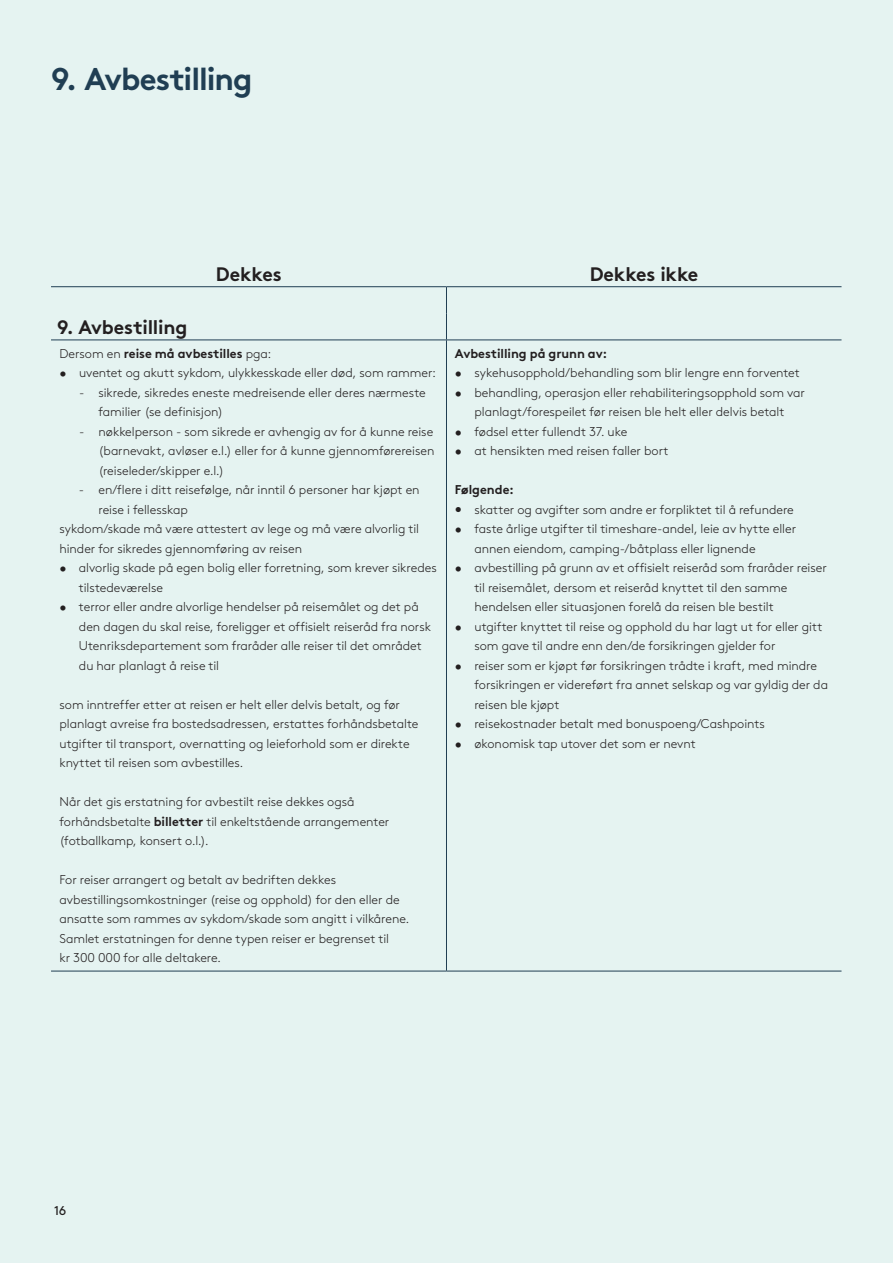
<style>
.page{position:relative;width:893px;height:1263px;background:#e5f3f1}
.page>*{position:absolute;margin:0;border:0;box-sizing:border-box;transform-origin:0 0}
.t1{font:700 31.5px "Gjen Brown OT";letter-spacing:-.035em;color:#203e53}
.t2{font:700 19.5px "Gjen Brown OT";letter-spacing:-.005em;color:#231f20}
.t3{font:300 12.75px/19.5px "Gjen Brown OT";color:#231f20}
.t4{font:700 12.75px "Gjen Brown OT";letter-spacing:-.005em;color:#231f20}
.t5{font:12.75px "Gjen Brown OT";color:#231f20}
.s1{font-weight:300}
.s2{font-weight:400}
.s3{font-weight:700}
</style>
<div class="page">
<hr style="left:51px;top:971px;width:395px;height:1px;background:#203e53">
<hr style="left:446px;top:971px;width:395px;height:1px;background:#203e53">
<hr style="left:51px;top:286px;width:395px;height:1px;background:#203e53">
<hr style="left:446px;top:286px;width:395px;height:1px;background:#203e53">
<hr style="left:51px;top:340px;width:395px;height:1px;background:#203e53">
<hr style="left:446px;top:340px;width:395px;height:1px;background:#203e53">
<svg style="left:446px;top:287px;width:1px;height:53px"></svg>
<hr style="left:446px;top:340px;width:1px;height:631px;background:#203e53">
<h1 class="t1" style="left:51px;top:54px;width:203px">9. Avbestilling</h1>
<h2 class="t2" style="left:216px;top:258px;width:67px">Dekkes</h2>
<h2 class="t2" style="left:590px;top:258px;width:110px">Dekkes ikke</h2>
<h2 class="t2" style="left:57px;top:311px;width:132px">9. Avbestilling</h2>
<p class="t4" style="left:60px;top:343px;width:213px"><span class="s1">Dersom en</span> reise må avbestilles <span class="s1">pga:</span></p>
<p class="t3" style="left:60px;top:362px;width:378px"><span class="s2">•</span> uventet og akutt sykdom, ulykkesskade eller død, som rammer:</p>
<p class="t3" style="left:99px;top:382px;width:329px;text-indent:-19px">- sikrede, sikredes eneste medreisende eller deres nærmeste familier (se definisjon)</p>
<p class="t3" style="left:98px;top:421px;width:337px;text-align:justify;text-indent:-19px">- nøkkelperson - som sikrede er avhengig av for å kunne reise (barnevakt, avløser e.l.) eller for å kunne gjennomførereisen (reiseleder/skipper e.l.)</p>
<p class="t3" style="left:79px;top:479px;width:342px">- en/flere i ditt reisefølge, når inntil 6 personer har kjøpt en</p>
<p class="t3" style="left:98px;top:499px;width:91px">reise i fellesskap</p>
<p class="t3" style="left:59px;top:518px;width:361px">sykdom/skade må være attestert av lege og må være alvorlig til</p>
<p class="t3" style="left:59px;top:538px;width:244px">hinder for sikredes gjennomføring av reisen</p>
<p class="t3" style="left:79px;top:557px;width:359px;text-indent:-19px"><span class="s2">•</span> alvorlig skade på egen bolig eller forretning, som krever sikredes tilstedeværelse</p>
<p class="t3" style="left:79px;top:596px;width:354px;text-indent:-19px"><span class="s2">•</span> terror eller andre alvorlige hendelser på reisemålet og det på den dagen du skal reise, foreligger et offisielt reiseråd fra norsk Utenriksdepartement som fraråder alle reiser til det området du har planlagt å reise til</p>
<p class="t3" style="left:59px;top:694px;width:360px">som inntreffer etter at reisen er helt eller delvis betalt, og før planlagt avreise fra bostedsadressen, erstattes forhåndsbetalte utgifter til transport, overnatting og leieforhold som er direkte knyttet til reisen som avbestilles.</p>
<p class="t3" style="left:59px;top:791px;width:331px">Når det gis erstatning for avbestilt reise dekkes også forhåndsbetalte <span class="s3">billetter</span> til enkeltstående arrangementer (fotballkamp, konsert o.l.).</p>
<p class="t3" style="left:59px;top:869px;width:351px">For reiser arrangert og betalt av bedriften dekkes avbestillingsomkostninger (reise og opphold) for den eller de ansatte som rammes av sykdom/skade som angitt i vilkårene.<br>Samlet erstatningen for denne typen reiser er begrenset til<br>kr 300 000 for alle deltakere.</p>
<p class="t4" style="left:455px;top:343px;width:154px">Avbestilling på grunn av:</p>
<p class="t3" style="left:455px;top:362px;width:347px"><span class="s2">•</span> sykehusopphold/behandling som blir lengre enn forventet</p>
<p class="t3" style="left:455px;top:382px;width:351px;text-align:center"><span class="s2">•</span> behandling, operasjon eller rehabiliteringsopphold som var planlagt/forespeilet før reisen ble helt eller delvis betalt</p>
<p class="t3" style="left:455px;top:421px;width:174px"><span class="s2">•</span> fødsel etter fullendt 37. uke</p>
<p class="t3" style="left:455px;top:440px;width:215px"><span class="s2">•</span> at hensikten med reisen faller bort</p>
<p class="t4" style="left:455px;top:480px;width:60px">Følgende:</p>
<p class="t3" style="left:455px;top:499px;width:340px"><span class="s2">•</span> skatter og avgifter som andre er forpliktet til å refundere</p>
<p class="t3" style="left:474px;top:518px;width:323px;text-indent:-19px"><span class="s2">•</span> faste årlige utgifter til timeshare-andel, leie av hytte eller annen eiendom, camping-/båtplass eller lignende</p>
<p class="t3" style="left:474px;top:557px;width:354px;text-indent:-19px"><span class="s2">•</span> avbestilling på grunn av et offisielt reiseråd som fraråder reiser til reisemålet, dersom et reiseråd knyttet til den samme hendelsen eller situasjonen forelå da reisen ble bestilt</p>
<p class="t3" style="left:474px;top:616px;width:350px;text-indent:-19px"><span class="s2">•</span> utgifter knyttet til reise og opphold du har lagt ut for eller gitt som gave til andre enn den/de forsikringen gjelder for</p>
<p class="t3" style="left:474px;top:655px;width:355px;text-indent:-19px"><span class="s2">•</span> reiser som er kjøpt før forsikringen trådte i kraft, med mindre forsikringen er videreført fra annet selskap og var gyldig der da reisen ble kjøpt</p>
<p class="t3" style="left:455px;top:713px;width:311px"><span class="s2">•</span> reisekostnader betalt med bonuspoeng/Cashpoints</p>
<p class="t3" style="left:455px;top:733px;width:242px"><span class="s2">•</span> økonomisk tap utover det som er nevnt</p>
<p class="t5" style="left:54px;top:1201px;width:14px">16</p>
</div>
